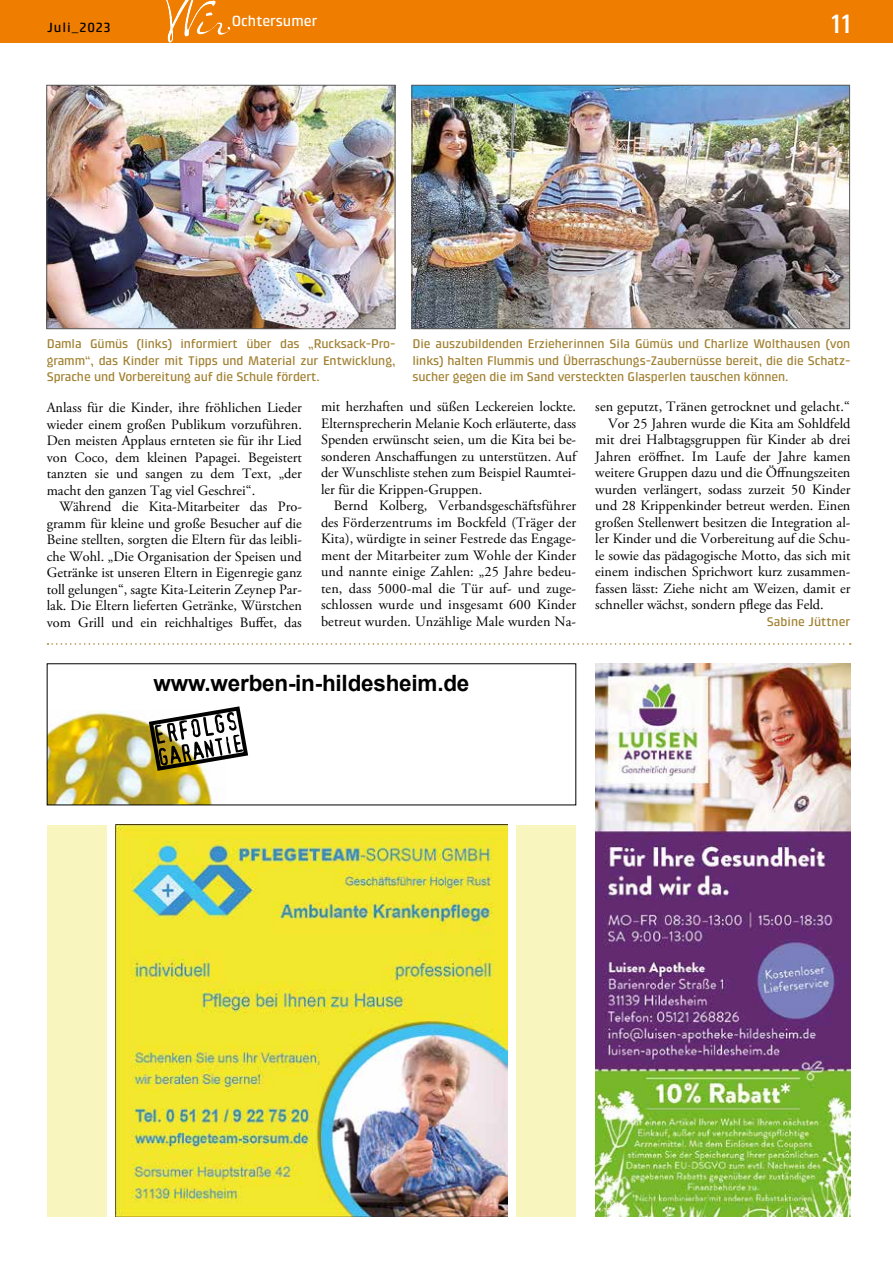
<style>
.page{position:relative;width:893px;height:1263px;background:#fff}
.page>*{position:absolute;margin:0;border:0;box-sizing:border-box;transform-origin:0 0}
.t1{font:500 27px "Klint LT Pro";color:#fff}
.t2{font:700 22.5px "Arial";letter-spacing:-.01em;color:#000}
.t3{font:500 15px "Klint LT Pro";color:#fff}
.t4{font:14.25px/16.5px "Adobe Garamond Pro";color:#000;text-align:justify}
.t5{font:500 13.5px "Klint LT Pro";letter-spacing:.075em;color:#000}
.t6{font:500 12.75px/16.5px "Klint LT Pro";letter-spacing:-.01em;color:#a18031;text-align:justify}
</style>
<div class="page">
<div style="left:0;top:0;width:893px;height:42px;background:#ef7d00"></div>
<img style="left:184px;top:0;width:7px;height:36px">
<svg style="left:48px;top:643px;width:803px;height:2px"></svg>
<img style="left:595px;top:663px;width:255px;height:553px">
<img style="left:116px;top:825px;width:391px;height:391px">
<img style="left:49px;top:706px;width:200px;height:97px">
<div style="left:47px;top:825px;width:59px;height:391px;background:#f9f5be"></div>
<div style="left:517px;top:825px;width:59px;height:391px;background:#f9f5be"></div>
<img style="left:49px;top:87px;width:344px;height:240px">
<div style="left:47px;top:85px;width:348px;height:244px;border:1px solid #575756"></div>
<img style="left:414px;top:87px;width:434px;height:240px">
<div style="left:412px;top:85px;width:438px;height:244px;border:1px solid #575756"></div>
<p class="t5" style="left:47px;top:20px;width:65px">Juli_2023</p>
<h1 class="t1" style="left:830px;top:8px;width:23px">11</h1>
<p class="t3" style="left:232px;top:13px;width:87px">Ochtersumer</p>
<p class="t6" style="left:47px;top:336px;width:350px">Damla Gümüs (links) informiert über das „Rucksack-Pro&shy;gramm“, das Kinder mit Tipps und Material zur Entwicklung, Sprache und Vorbereitung auf die Schule fördert.</p>
<p class="t6" style="left:412px;top:336px;width:439px">Die auszubildenden Erzieherinnen Sila Gümüs und Charlize Wolthausen (von links) halten Flummis und Überraschungs-Zaubernüsse bereit, die die Schatz&shy;sucher gegen die im Sand versteckten Glasperlen tauschen können.</p>
<p class="t4" style="left:47px;top:400px;width:257px">Anlass für die Kinder, ihre fröhlichen Lieder wieder einem großen Publikum vorzuführen.<br>Den meisten Applaus ernteten sie für ihr Lied von Coco, dem kleinen Papagei. Begeistert tanzten sie und sangen zu dem Text, „der macht den ganzen Tag viel Geschrei“.</p>
<p class="t4" style="left:47px;top:499px;width:257px;text-indent:13px">Während die Kita-Mitarbeiter das Pro&shy;gramm für kleine und große Besucher auf die Beine stellten, sorgten die Eltern für das leibli&shy;che Wohl. „Die Organisation der Speisen und Getränke ist unseren Eltern in Eigenregie ganz toll gelungen“, sagte Kita-Leiterin Zeynep Par&shy;lak. Die Eltern lieferten Getränke, Würstchen vom Grill und ein reichhaltiges Buffet, das</p>
<p class="t4" style="left:321px;top:399px;width:257px">mit herzhaften und süßen Leckereien lockte.<br>Elternsprecherin Melanie Koch erläuterte, dass Spenden erwünscht seien, um die Kita bei be&shy;sonderen Anschaffungen zu unterstützen. Auf der Wunschliste stehen zum Beispiel Raumtei&shy;ler für die Krippen-Gruppen.</p>
<p class="t4" style="left:321px;top:498px;width:257px;text-indent:13px">Bernd Kolberg, Verbandsgeschäftsführer des Förderzentrums im Bockfeld (Träger der Kita), würdigte in seiner Festrede das Engage&shy;ment der Mitarbeiter zum Wohle der Kinder und nannte einige Zahlen: „25 Jahre bedeu&shy;ten, dass 5000-mal die Tür auf- und zuge&shy;schlossen wurde und insgesamt 600 Kinder betreut wurden. Unzählige Male wurden Na-</p>
<p class="t4" style="left:595px;top:399px;width:256px">sen geputzt, Tränen getrocknet und gelacht.“</p>
<p class="t4" style="left:608px;top:415px;width:244px">Vor 25 Jahren wurde die Kita am Sohldfeld</p>
<p class="t4" style="left:595px;top:432px;width:257px">mit drei Halbtagsgruppen für Kinder ab drei</p>
<p class="t4" style="left:595px;top:448px;width:257px">Jahren eröffnet. Im Laufe der Jahre kamen</p>
<p class="t4" style="left:595px;top:465px;width:257px">weitere Gruppen dazu und die Öffnungszeiten</p>
<p class="t4" style="left:595px;top:481px;width:257px">wurden verlängert, sodass zurzeit 50 Kinder</p>
<p class="t4" style="left:595px;top:498px;width:257px">und 28 Krippenkinder betreut werden. Einen</p>
<p class="t4" style="left:595px;top:514px;width:257px">großen Stellenwert besitzen die Integration al-</p>
<p class="t4" style="left:595px;top:531px;width:257px">ler Kinder und die Vorbereitung auf die Schu-</p>
<p class="t4" style="left:595px;top:547px;width:257px">le sowie das pädagogische Motto, das sich mit</p>
<p class="t4" style="left:595px;top:564px;width:257px">einem indischen Sprichwort kurz zusammen-</p>
<p class="t4" style="left:595px;top:580px;width:257px">fassen lässt: Ziehe nicht am Weizen, damit er</p>
<p class="t4" style="left:595px;top:597px;width:230px">schneller wächst, sondern pflege das Feld.</p>
<p class="t6" style="left:767px;top:613px;width:85px">Sabine Jüttner</p>
<h2 class="t2" style="left:154px;top:668px;width:317px">www.werben-in-hildesheim.de</h2>
</div>
